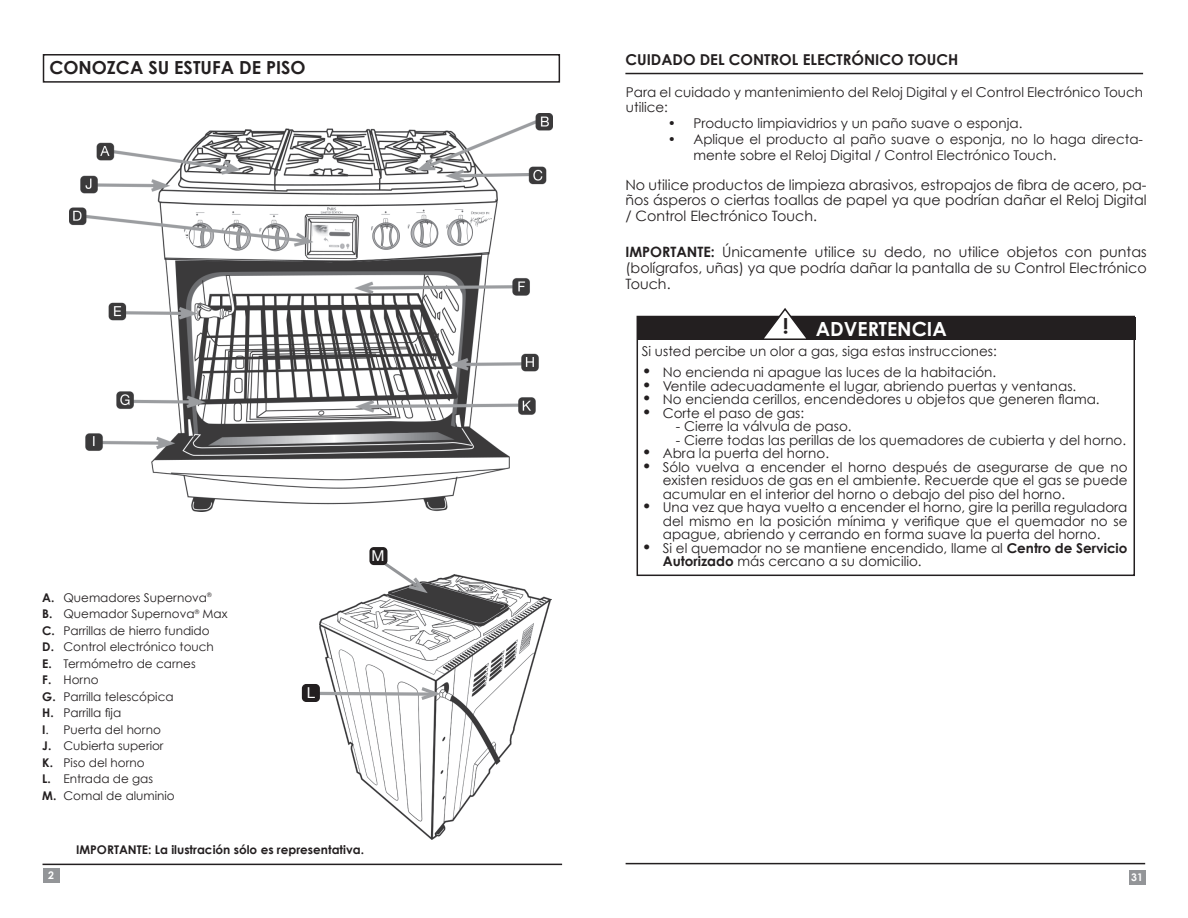
<style>
.page{position:relative;width:1188px;height:918px;background:#fff}
.page>*{position:absolute;margin:0;border:0;box-sizing:border-box;transform-origin:0 0}
.t1{font:700 19.5px "Century Gothic";color:#fff}
.t2{font:700 18px "Century Gothic";color:#231f20}
.t3{font:700 15px "Century Gothic";color:#231f20}
.t4{font:15px "Helvetica Neue";color:#fff}
.t5{font:14.25px/15.8px "Century Gothic";color:#231f20;text-align:justify}
.t6{font:13.5px/13.5px "Century Gothic";color:#231f20}
.t7{font:12px/16.5px "Century Gothic";color:#231f20}
.t8{font:700 12px "Century Gothic";color:#231f20}
.t9{font:700 10.5px "Century Gothic";color:#fff}
.s1{font-weight:700}
.s2{font-size:16.5px}
</style>
<div class="page">
<div style="left:43px;top:54px;width:517px;height:29px;border:2px solid #231f20"></div>
<hr style="left:43px;top:864px;width:519px;height:1px;background:#231f20">
<div style="left:43px;top:868px;width:16px;height:15px;background:#939598"></div>
<hr style="left:626px;top:863px;width:519px;height:1px;background:#231f20">
<div style="left:1129px;top:870px;width:17px;height:15px;background:#939598"></div>
<img style="left:320px;top:574px;width:232px;height:265px">
<svg style="left:320px;top:687px;width:121px;height:13px"></svg>
<div style="left:302px;top:684px;width:18px;height:18px;background:#231f20;border-radius:4px"></div>
<img style="left:69px;top:114px;width:484px;height:397px">
<div style="left:369px;top:547px;width:18px;height:18px;background:#231f20;border-radius:4px"></div>
<svg style="left:374px;top:555px;width:54px;height:38px"></svg>
<hr style="left:625px;top:73px;width:518px;height:1px;background:#231f20">
<div style="left:637px;top:316px;width:498px;height:260px;border:2px solid #231f20"></div>
<div style="left:638px;top:317px;width:498px;height:22px;background:#231f20"></div>
<svg style="left:759px;top:308px;width:52px;height:32px"></svg>
<h2 class="t2" style="left:49px;top:56px;width:258px">CONOZCA SU ESTUFA DE PISO</h2>
<p class="t7" style="left:42px;top:589px;width:187px"><span class="s1">A.</span> Quemadores Supernova<sup>®<br></sup><span class="s1">B.</span> Quemador Supernova<sup>®</sup> Max<br><span class="s1">C.</span> Parrillas de hierro fundido<br><span class="s1">D.</span> Control electrónico touch<br><span class="s1">E.</span> Termómetro de carnes<br><span class="s1">F.</span> Horno<br><span class="s1">G.</span> Parrilla telescópica<br><span class="s1">H.</span> Parrilla fija<br><span class="s1">I</span>. Puerta del horno<br><span class="s1">J.</span> Cubierta superior<br><span class="s1">K.</span> Piso del horno<br><span class="s1">L.</span> Entrada de gas<br><span class="s1">M.</span> Comal de aluminio</p>
<p class="t4" style="left:307px;top:682px;width:10px">L</p>
<p class="t4" style="left:371px;top:545px;width:15px">M</p>
<p class="t8" style="left:76px;top:842px;width:289px">IMPORTANTE: La ilustración sólo es representativa.</p>
<p class="t3" style="left:625px;top:50px;width:334px">CUIDADO DEL CONTROL ELECTRÓNICO TOUCH</p>
<p class="t6" style="left:626px;top:84px;width:519px;line-height:15.8px">Para el cuidado y mantenimiento del Reloj Digital y el Control Electrónico Touch utilice:</p>
<p class="t6" style="left:668px;top:116px;width:356px">• Producto limpiavidrios y un paño suave o esponja.</p>
<p class="t6" style="left:693px;top:131px;width:451px;line-height:15.8px;text-indent:-26px">• Aplique el producto al paño suave o esponja, no lo haga directa&shy;mente sobre el Reloj Digital / Control Electrónico Touch.</p>
<p class="t5" style="left:625px;top:176px;width:523px">No utilice productos de limpieza abrasivos, estropajos de fibra de acero, pa&shy;ños ásperos o ciertas toallas de papel ya que podrían dañar el Reloj Digital / Control Electrónico Touch.</p>
<p class="t5" style="left:625px;top:244px;width:523px"><span class="s1">IMPORTANTE:</span> Únicamente utilice su dedo, no utilice objetos con puntas (bolígrafos, uñas) ya que podría dañar la pantalla de su Control Electrónico Touch.</p>
<h1 class="t1" style="left:816px;top:316px;width:133px">ADVERTENCIA</h1>
<p class="t6" style="left:642px;top:344px;width:357px">Si usted percibe un olor a gas, siga estas instrucciones:</p>
<p class="t6" style="left:642px;top:365px;width:356px"><span class="s2">•</span> No encienda ni apague las luces de la habitación.</p>
<p class="t6" style="left:642px;top:379px;width:436px"><span class="s2">•</span> Ventile adecuadamente el lugar, abriendo puertas y ventanas.</p>
<p class="t6" style="left:642px;top:392px;width:459px"><span class="s2">•</span> No encienda cerillos, encendedores u objetos que generen flama.</p>
<p class="t6" style="left:642px;top:406px;width:164px"><span class="s2">•</span> Corte el paso de gas:</p>
<p class="t6" style="left:676px;top:419px;width:177px">- Cierre la válvula de paso.</p>
<p class="t6" style="left:676px;top:433px;width:452px">- Cierre todas las perillas de los quemadores de cubierta y del horno.</p>
<p class="t6" style="left:642px;top:446px;width:189px"><span class="s2">•</span> Abra la puerta del horno.</p>
<p class="t6" style="left:663px;top:460px;width:466px;text-align:justify;text-indent:-21px"><span class="s2">•</span> Sólo vuelva a encender el horno después de asegurarse de que no existen residuos de gas en el ambiente. Recuerde que el gas se puede acumular en el interior del horno o debajo del piso del horno.</p>
<p class="t6" style="left:663px;top:500px;width:466px;text-align:justify;text-indent:-21px"><span class="s2">•</span> Una vez que haya vuelto a encender el horno, gire la perilla reguladora del mismo en la posición mínima y verifique que el quemador no se apague, abriendo y cerrando en forma suave la puerta del horno.</p>
<p class="t6" style="left:663px;top:541px;width:466px;text-indent:-21px"><span class="s2">•</span> Si el quemador no se mantiene encendido, llame al <span class="s1">Centro de Servicio<br>Autorizado</span> más cercano a su domicilio.</p>
<p class="t9" style="left:48px;top:868px;width:7px">2</p>
<p class="t9" style="left:1131px;top:870px;width:13px">31</p>
</div>
